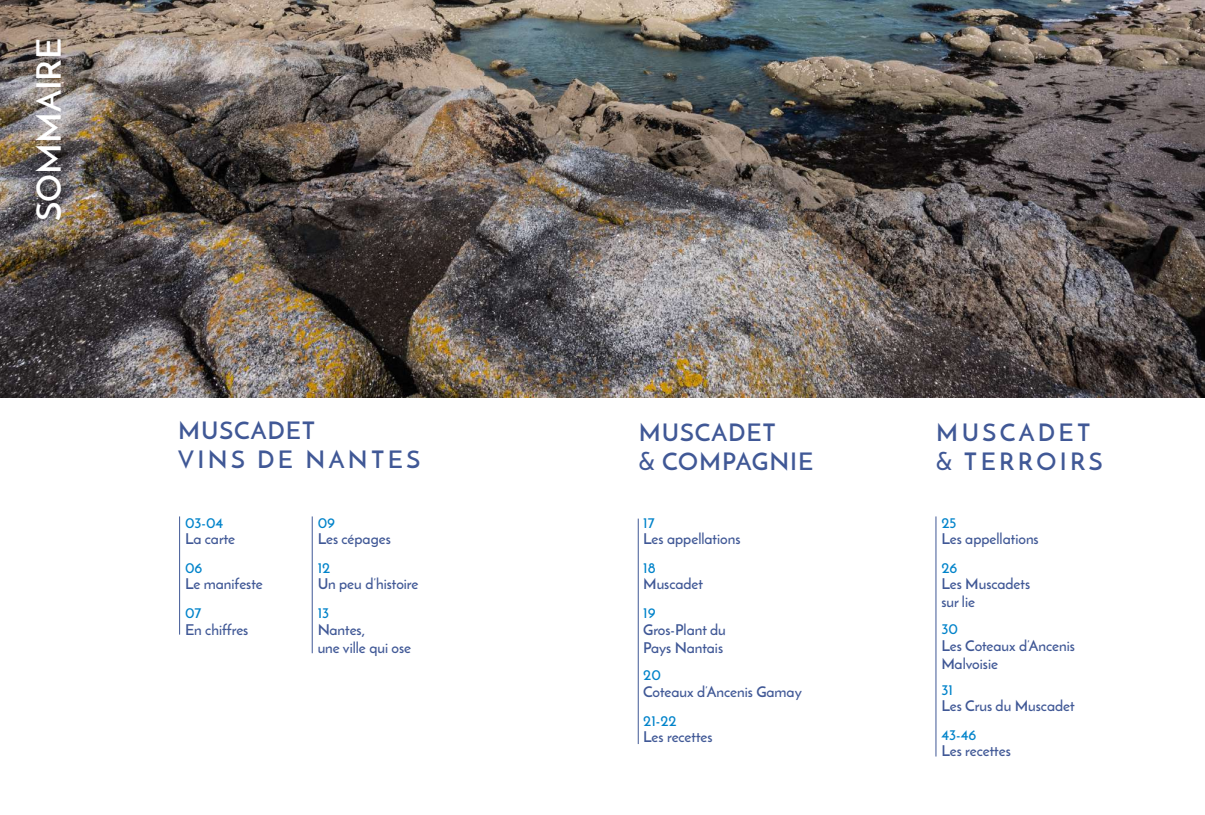
<style>
.page{position:relative;width:1205px;height:815px;background:#fff}
.page>*{position:absolute;margin:0;border:0;box-sizing:border-box;transform-origin:0 0}
.t1{font:600 34px "Josefin Sans";color:#fff}
.t2{font:600 24.38px/29px "Josefin Sans";letter-spacing:.13em;color:#405896}
.t3{font:600 24.38px/29.2px "Josefin Sans";letter-spacing:.04em;color:#405896}
.t4{font:600 15px/18px "Josefin Sans";color:#405896}
.t5{font:600 15px "Josefin Sans";color:#0083ca}
</style>
<div class="page">
<hr style="left:638px;top:519px;width:1px;height:225px;background:#405896">
<hr style="left:935px;top:516px;width:1px;height:240px;background:#405896">
<hr style="left:179px;top:516px;width:1px;height:119px;background:#405896">
<hr style="left:312px;top:516px;width:1px;height:137px;background:#405896">
<img style="left:0;top:0;width:1205px;height:398px">
<h1 class="t1" style="left:28px;top:221px;width:184px;rotate:-90deg">SOMMAIRE</h1>
<h2 class="t2" style="left:178px;top:416px;width:243px">MUSCADET<br>VINS DE NANTES</h2>
<h2 class="t3" style="left:639px;top:417px;width:176px">MUSCADET<br>&amp; COMPAGNIE</h2>
<h2 class="t2" style="left:936px;top:417px;width:168px">MUSCADET &amp; TERROIRS</h2>
<p class="t5" style="left:185px;top:513px;width:40px">03-04</p>
<p class="t5" style="left:318px;top:513px;width:19px">09</p>
<p class="t5" style="left:185px;top:558px;width:19px">06</p>
<p class="t5" style="left:318px;top:558px;width:14px">12</p>
<p class="t5" style="left:185px;top:604px;width:18px">07</p>
<p class="t5" style="left:318px;top:604px;width:13px">13</p>
<p class="t5" style="left:643px;top:513px;width:13px">17</p>
<p class="t5" style="left:941px;top:513px;width:16px">25</p>
<p class="t4" style="left:643px;top:530px;width:99px">Les appellations</p>
<p class="t4" style="left:941px;top:529px;width:99px">Les appellations</p>
<p class="t4" style="left:185px;top:530px;width:52px">La carte</p>
<p class="t4" style="left:318px;top:530px;width:75px">Les cépages</p>
<p class="t4" style="left:185px;top:575px;width:79px">Le manifeste</p>
<p class="t4" style="left:318px;top:575px;width:102px">Un peu d’histoire</p>
<p class="t4" style="left:185px;top:620px;width:65px">En chiffres</p>
<p class="t4" style="left:318px;top:620px;width:95px">Nantes,<br>une ville qui ose</p>
<p class="t4" style="left:643px;top:620px;width:84px">Gros-Plant du<br>Pays Nantais</p>
<p class="t5" style="left:643px;top:558px;width:14px">18</p>
<p class="t5" style="left:941px;top:558px;width:18px">26</p>
<p class="t4" style="left:643px;top:575px;width:61px">Muscadet</p>
<p class="t4" style="left:941px;top:575px;width:90px">Les Muscadets sur lie</p>
<p class="t4" style="left:941px;top:636px;width:135px">Les Coteaux d’Ancenis<br>Malvoisie</p>
<p class="t5" style="left:643px;top:604px;width:14px">19</p>
<p class="t5" style="left:941px;top:620px;width:18px">30</p>
<p class="t5" style="left:643px;top:666px;width:19px">20</p>
<p class="t4" style="left:643px;top:682px;width:160px">Coteaux d’Ancenis Gamay</p>
<p class="t5" style="left:643px;top:711px;width:35px">21-22</p>
<p class="t4" style="left:643px;top:728px;width:71px">Les recettes</p>
<p class="t5" style="left:941px;top:680px;width:13px">31</p>
<p class="t4" style="left:941px;top:697px;width:135px">Les Crus du Muscadet</p>
<p class="t5" style="left:941px;top:726px;width:37px">43-46</p>
<p class="t4" style="left:941px;top:742px;width:71px">Les recettes</p>
</div>
